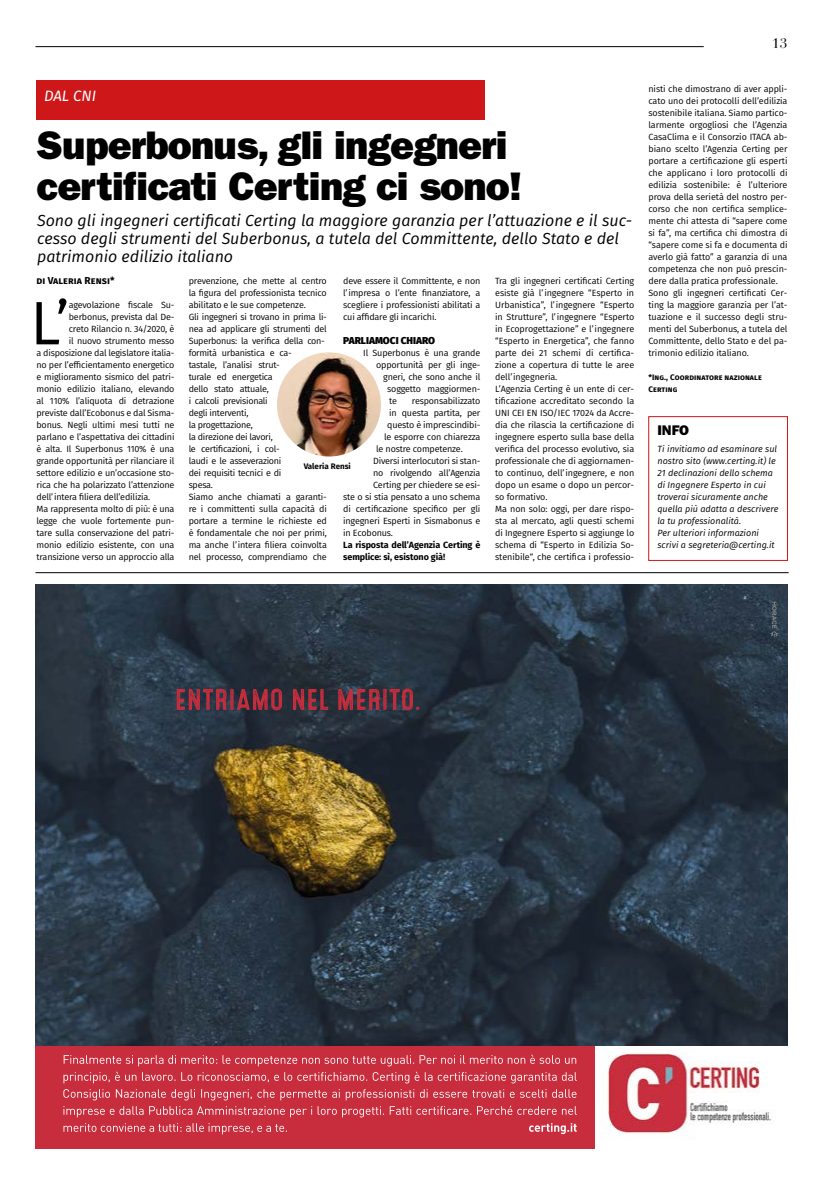
<style>
.page{position:relative;width:823px;height:1191px;background:#fff}
.page>*{position:absolute;margin:0;border:0;box-sizing:border-box;transform-origin:0 0}
.t1{font:61.3px "Fira Sans";color:#000}
.TITOLO_BOLD_GROSSO{font:40px "ITC Franklin Gothic Std Hvy";letter-spacing:-.02em;color:#000}
.SOMMARIO_CHIARO_CORS{font:italic 16px/18px "Fira Sans";color:#000}
.t2{font:italic 15px "Fira Sans";color:#fff}
.BOX_TITOLO{font:14px "ITC Franklin Gothic Std Hvy";color:#000}
.t3{font:14px "Bauer Bodoni Std";color:#000}
.TITOLETTI_NEL_TESTO{font:800 10px "Fira Sans";color:#000}
.FIRMA{font:700 10px "Fira Sans";letter-spacing:.01em;color:#000}
.t4{font:9px/12px "Fira Sans";letter-spacing:-.02em;color:#000;text-align:justify}
.BOX_TESTO{font:italic 9px/12px "Fira Sans";color:#000}
.t5{font:700 9px/12px "Fira Sans";letter-spacing:-.01em;color:#000}
.FIRMA-2{font:700 8px "Fira Sans";letter-spacing:.01em;color:#000}
.DIDA{font:700 8px "Fira Sans";color:#000}
</style>
<div class="page">
<hr style="left:35px;top:46px;width:668px;height:1px;background:#000">
<img style="left:35px;top:584px;width:752px;height:462px">
<div style="left:35px;top:1046px;width:752px;height:103px;background:#c82d3d"></div>
<svg style="left:176px;top:688px;width:243px;height:22px;background:#69303d"></svg>
<svg style="left:63px;top:1123px;width:513px;height:11px"></svg>
<svg style="left:63px;top:1089px;width:513px;height:28px"></svg>
<svg style="left:63px;top:1054px;width:513px;height:29px"></svg>
<div style="left:594px;top:1046px;width:193px;height:103px;background:#fff"></div>
<img style="left:607px;top:1048px;width:169px;height:91px">
<svg style="left:770px;top:602px;width:7px;height:34px"></svg>
<div style="left:36px;top:80px;width:448px;height:40px;background:#cd1719"></div>
<hr style="left:35px;top:572px;width:753px;height:1px;background:#000">
<div style="left:648px;top:416px;width:139px;height:144px;border:1px solid #cd1719"></div>
<img style="left:277px;top:352px;width:104px;height:104px;border-radius:52px">
<h3 class="t3" style="left:771px;top:35px;width:17px">13</h3>
<p class="t2" style="left:44px;top:84px;width:53px">DAL CNI</p>
<p class="TITOLO_BOLD_GROSSO" style="left:36px;top:122px;width:472px">Superbonus, gli ingegneri</p>
<p class="TITOLO_BOLD_GROSSO" style="left:36px;top:163px;width:486px">certificati Certing ci sono!</p>
<p class="SOMMARIO_CHIARO_CORS" style="left:37px;top:211px;width:596px">Sono gli ingegneri certificati Certing la maggiore garanzia per l’attuazione e il suc&shy;cesso degli strumenti del Suberbonus, a tutela del Committente, dello Stato e del patrimonio edilizio italiano</p>
<p class="FIRMA" style="left:36px;top:272px;width:80px">di Valeria Rensi*</p>
<p class="t1" style="left:30px;top:277px;width:41px">L’</p>
<p class="t4" style="left:69px;top:299px;width:107px">agevolazione fiscale Su-</p>
<p class="t4" style="left:343px;top:275px;width:139px">deve essere il Committente, e non l’impresa o l’ente finanziatore, a scegliere i professionisti abilitati a cui affidare gli incarichi.</p>
<p class="TITOLETTI_NEL_TESTO" style="left:343px;top:332px;width:93px">PARLIAMOCI CHIARO</p>
<p class="t4" style="left:363px;top:347px;width:118px">Il Superbonus è una grande</p>
<p class="t4" style="left:376px;top:359px;width:106px">opportunità per gli inge-</p>
<p class="t4" style="left:383px;top:371px;width:99px">gneri, che sono anche il</p>
<p class="t4" style="left:387px;top:383px;width:95px">soggetto maggiormen-</p>
<p class="t4" style="left:389px;top:395px;width:9px">te</p>
<p class="t4" style="left:411px;top:395px;width:70px">responsabilizzato</p>
<p class="t4" style="left:389px;top:407px;width:92px">in questa partita, per</p>
<p class="t4" style="left:387px;top:419px;width:95px">questo è imprescindibi-</p>
<p class="t4" style="left:384px;top:431px;width:97px">le esporre con chiarezza</p>
<p class="t4" style="left:376px;top:443px;width:88px">le nostre competenze.</p>
<p class="t4" style="left:373px;top:455px;width:109px">Diversi interlocutori si stan-</p>
<p class="t4" style="left:373px;top:467px;width:109px">no rivolgendo all’Agenzia</p>
<p class="t4" style="left:373px;top:479px;width:109px">Certing per chiedere se esi-</p>
<p class="t4" style="left:343px;top:491px;width:138px">ste o si stia pensato a uno schema</p>
<p class="t4" style="left:343px;top:503px;width:139px">di certificazione specifico per gli</p>
<p class="t4" style="left:343px;top:515px;width:139px">ingegneri Esperti in Sismabonus e</p>
<p class="t4" style="left:343px;top:527px;width:51px">in Ecobonus.</p>
<p class="t5" style="left:343px;top:538px;width:138px">La risposta dell’Agenzia Certing è semplice: sì, esistono già!</p>
<p class="t4" style="left:495px;top:275px;width:140px">Tra gli ingegneri certificati Certing esiste già l’ingegnere “Esperto in Urbanistica”, l’ingegnere “Esperto in Strutture”, l’ingegnere “Esperto in Ecoprogettazione” e l’ingegnere “Esperto in Energetica”, che fanno parte dei 21 schemi di certifica&shy;zione a copertura di tutte le aree dell’ingegneria.</p>
<p class="t4" style="left:495px;top:383px;width:140px">L’Agenzia Certing è un ente di cer&shy;tificazione accreditato secondo la UNI CEI EN ISO/IEC 17024 da Accre&shy;dia che rilascia la certificazione di ingegnere esperto sulla base della verifica del processo evolutivo, sia professionale che di aggiornamen&shy;to continuo, dell’ingegnere, e non dopo un esame o dopo un percor&shy;so formativo.</p>
<p class="t4" style="left:495px;top:503px;width:140px">Ma non solo: oggi, per dare rispo&shy;sta al mercato, agli questi schemi di Ingegnere Esperto si aggiunge lo schema di “Esperto in Edilizia So&shy;stenibile“, che certifica i professio-</p>
<p class="t4" style="left:189px;top:275px;width:140px">prevenzione, che mette al centro la figura del professionista tecnico abilitato e le sue competenze.</p>
<p class="t4" style="left:189px;top:311px;width:140px;text-align:left">Gli ingegneri si trovano in prima li&shy;nea ad applicare gli strumenti del<br>Superbonus: la verifica della con&shy;formità urbanistica e ca-<br>tastale, l’analisi strut-<br>turale ed energetica<br>dello stato attuale,<br>i calcoli previsionali<br>degli interventi,</p>
<p class="t4" style="left:189px;top:419px;width:66px">la progettazione,</p>
<p class="t4" style="left:189px;top:431px;width:94px;text-align:left">la direzione dei lavori, le certificazioni, i col&shy;laudi e le asseverazioni dei requisiti tecnici e di spesa.</p>
<p class="t4" style="left:189px;top:491px;width:140px">Siamo anche chiamati a garanti&shy;re i committenti sulla capacità di portare a termine le richieste ed è fondamentale che noi per primi, ma anche l’intera filiera coinvolta nel processo, comprendiamo che</p>
<p class="t4" style="left:69px;top:311px;width:107px">berbonus, prevista dal De-</p>
<p class="t4" style="left:69px;top:323px;width:107px">creto Rilancio n. 34/2020, è</p>
<p class="t4" style="left:69px;top:335px;width:107px">il nuovo strumento messo</p>
<p class="t4" style="left:36px;top:347px;width:139px">a disposizione dal legislatore italia-</p>
<p class="t4" style="left:36px;top:359px;width:139px">no per l’efficientamento energetico</p>
<p class="t4" style="left:36px;top:371px;width:139px">e miglioramento sismico del patri-</p>
<p class="t4" style="left:36px;top:383px;width:139px">monio edilizio italiano, elevando</p>
<p class="t4" style="left:36px;top:395px;width:139px">al 110% l’aliquota di detrazione</p>
<p class="t4" style="left:36px;top:407px;width:139px">previste dall’Ecobonus e dal Sisma-</p>
<p class="t4" style="left:36px;top:419px;width:139px">bonus. Negli ultimi mesi tutti ne</p>
<p class="t4" style="left:36px;top:431px;width:139px">parlano e l’aspettativa dei cittadini</p>
<p class="t4" style="left:36px;top:443px;width:139px">è alta. Il Superbonus 110% è una</p>
<p class="t4" style="left:36px;top:455px;width:139px">grande opportunità per rilanciare il</p>
<p class="t4" style="left:36px;top:467px;width:139px">settore edilizio e un’occasione sto-</p>
<p class="t4" style="left:36px;top:479px;width:139px">rica che ha polarizzato l’attenzione</p>
<p class="t4" style="left:36px;top:491px;width:115px">dell’intera filiera dell’edilizia.</p>
<p class="t4" style="left:36px;top:503px;width:139px">Ma rappresenta molto di più: è una legge che vuole fortemente pun&shy;tare sulla conservazione del patri&shy;monio edilizio esistente, con una transizione verso un approccio alla</p>
<p class="DIDA" style="left:303px;top:459px;width:49px">Valeria Rensi</p>
<p class="t4" style="left:648px;top:83px;width:140px">nisti che dimostrano di aver appli&shy;cato uno dei protocolli dell’edilizia sostenibile italiana. Siamo partico&shy;larmente orgogliosi che l’Agenzia CasaClima e il Consorzio ITACA ab&shy;biano scelto l’Agenzia Certing per portare a certificazione gli esperti che applicano i loro protocolli di edilizia sostenibile: è l’ulteriore prova della serietà del nostro per&shy;corso che non certifica semplice&shy;mente chi attesta di “sapere come si fa”, ma certifica chi dimostra di “sapere come si fa e documenta di averlo già fatto” a garanzia di una competenza che non può prescin&shy;dere dalla pratica professionale.</p>
<p class="t4" style="left:648px;top:287px;width:140px">Sono gli ingegneri certificati Cer&shy;ting la maggiore garanzia per l’at&shy;tuazione e il successo degli stru&shy;menti del Suberbonus, a tutela del Committente, dello Stato e del pa&shy;trimonio edilizio italiano.</p>
<p class="FIRMA-2" style="left:648px;top:371px;width:115px">*Ing., Coordinatore nazionale</p>
<p class="FIRMA-2" style="left:648px;top:383px;width:30px">Certing</p>
<p class="BOX_TITOLO" style="left:657px;top:422px;width:33px">INFO</p>
<p class="BOX_TESTO" style="left:657px;top:443px;width:122px">Ti invitiamo ad esaminare sul nostro sito (www.certing.it) le<br>21 declinazioni dello schema di Ingegnere Esperto in cui troverai sicuramente anche quella più adatta a descrivere la tu professionalità.</p>
<p class="BOX_TESTO" style="left:657px;top:527px;width:119px">Per ulteriori informazioni scrivi a segreteria@certing.it</p>
</div>
